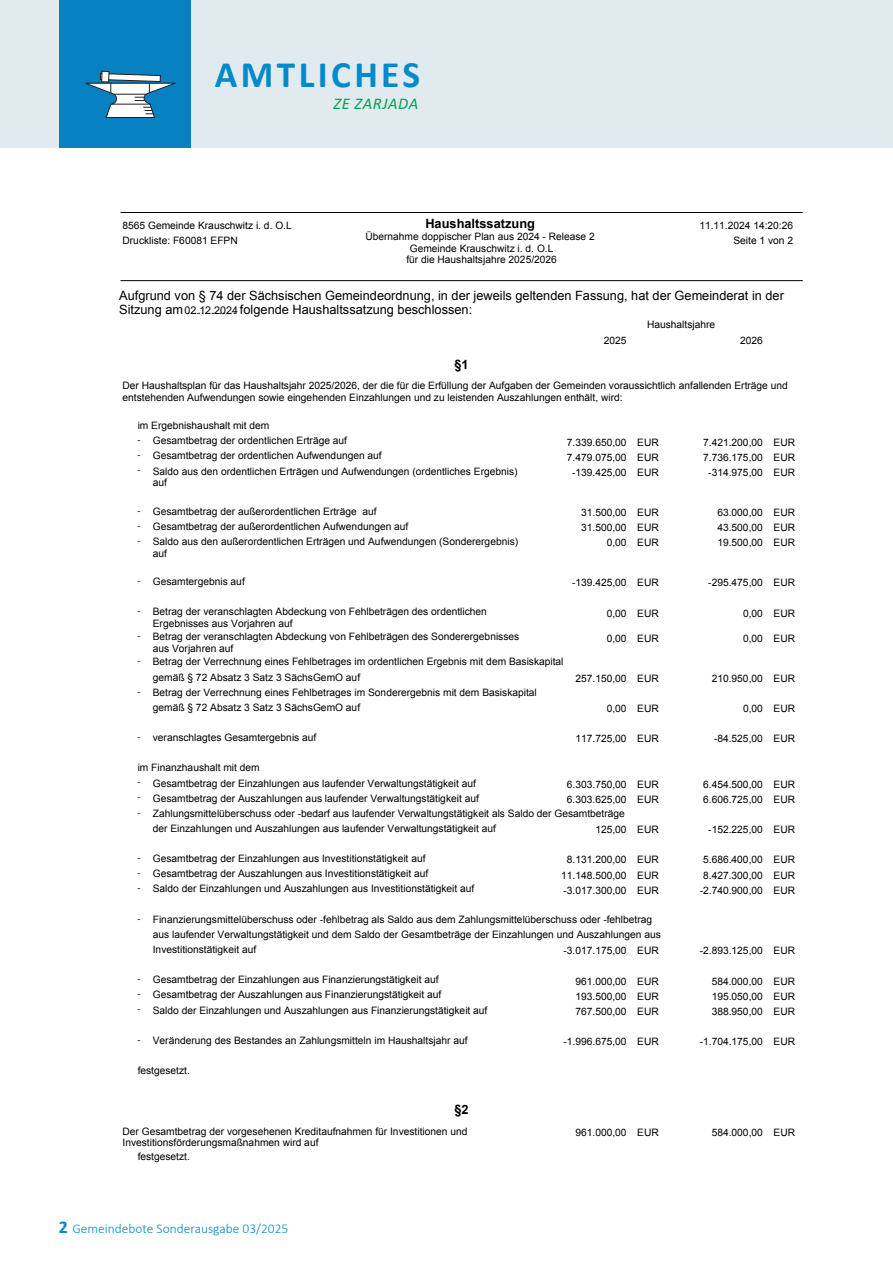
<style>
.page{position:relative;width:893px;height:1263px;background:#fff}
.page>*{position:absolute;margin:0;border:0;box-sizing:border-box;transform-origin:0 0}
.t1{font:700 37.35px "Calibri";letter-spacing:.09em;color:#008aca}
.t2{font:700 18px "Calibri";color:#008aca}
.t3{font:italic 16.5px "Calibri";letter-spacing:.04em;color:#05a14f}
.t4{font:300 13.5px "Calibri";color:#008aca}
.t5{font:12.75px/14.7px "Arial";color:#000}
.t6{font:700 12.75px "Arial";color:#000}
.t7{font:10.65px "Arial";color:#000}
.t8{font:10.2px/15.1px "Arial";color:#000}
.s1{font-size:9px}
</style>
<div class="page">
<div style="left:0;top:0;width:893px;height:147px;background:#e1eaee"></div>
<div style="left:60px;top:0;width:131px;height:147px;background:#0881c2"></div>
<svg style="left:85px;top:73px;width:91px;height:45px"></svg>
<div style="left:102px;top:71px;width:7px;height:11px;background:#fff;border:1px solid #231e1e"></div>
<hr style="left:121px;top:280px;width:681px;height:1px;background:#000">
<hr style="left:121px;top:212px;width:681px;height:1px;background:#000">
<hr style="left:892px;top:924px;width:1px;height:339px;background:#eff0f1">
<p class="t1" style="left:215px;top:59px;width:207px">AMTLICHES</p>
<p class="t3" style="left:333px;top:97px;width:86px">ZE ZARJADA</p>
<p class="t6" style="left:425px;top:216px;width:111px">Haushaltssatzung</p>
<p class="t8" style="left:366px;top:231px;width:231px;line-height:11.4px;text-align:center">Übernahme doppischer Plan aus 2024 - Release 2<br>Gemeinde Krauschwitz i. d. O.L<br>für die Haushaltsjahre 2025/2026</p>
<p class="t5" style="left:119px;top:288px;width:666px">Aufgrund von § 74 der Sächsischen Gemeindeordnung, in der jeweils geltenden Fassung, hat der Gemeinderat in der<br>Sitzung am .............. folgende Haushaltssatzung beschlossen:</p>
<p class="t8" style="left:647px;top:317px;width:70px">Haushaltsjahre</p>
<p class="t8" style="left:604px;top:332px;width:24px">2025</p>
<p class="t8" style="left:740px;top:332px;width:24px">2026</p>
<p class="t6" style="left:454px;top:357px;width:16px">§1</p>
<p class="t8" style="left:123px;top:380px;width:667px;line-height:11.7px">Der Haushaltsplan für das Haushaltsjahr 2025/2026, der die für die Erfüllung der Aufgaben der Gemeinden voraussichtlich anfallenden Erträge und entstehenden Aufwendungen sowie eingehenden Einzahlungen und zu leistenden Auszahlungen enthält, wird:</p>
<p class="t8" style="left:138px;top:418px;width:133px">im Ergebnishaushalt mit dem</p>
<p class="t8" style="left:137px;top:433px;width:211px"><span class="s1">-</span> Gesamtbetrag der ordentlichen Erträge auf</p>
<p class="t8" style="left:567px;top:434px;width:93px">7.339.650,00 EUR</p>
<p class="t8" style="left:703px;top:434px;width:93px">7.421.200,00 EUR</p>
<p class="t8" style="left:137px;top:448px;width:246px"><span class="s1">-</span> Gesamtbetrag der ordentlichen Aufwendungen auf</p>
<p class="t8" style="left:567px;top:449px;width:93px">7.479.075,00 EUR</p>
<p class="t8" style="left:703px;top:449px;width:93px">7.736.175,00 EUR</p>
<p class="t8" style="left:137px;top:463px;width:382px"><span class="s1">-</span> Saldo aus den ordentlichen Erträgen und Aufwendungen (ordentliches Ergebnis)</p>
<p class="t8" style="left:572px;top:465px;width:88px">-139.425,00 EUR</p>
<p class="t8" style="left:708px;top:465px;width:88px">-314.975,00 EUR</p>
<p class="t8" style="left:153px;top:475px;width:16px">auf</p>
<p class="t8" style="left:137px;top:504px;width:241px"><span class="s1">-</span> Gesamtbetrag der außerordentlichen Erträge auf</p>
<p class="t8" style="left:581px;top:505px;width:79px">31.500,00 EUR</p>
<p class="t8" style="left:717px;top:505px;width:79px">63.000,00 EUR</p>
<p class="t8" style="left:137px;top:519px;width:273px"><span class="s1">-</span> Gesamtbetrag der außerordentlichen Aufwendungen auf</p>
<p class="t8" style="left:581px;top:520px;width:79px">31.500,00 EUR</p>
<p class="t8" style="left:717px;top:520px;width:79px">43.500,00 EUR</p>
<p class="t8" style="left:137px;top:534px;width:382px"><span class="s1">-</span> Saldo aus den außerordentlichen Erträgen und Aufwendungen (Sonderergebnis)</p>
<p class="t8" style="left:607px;top:535px;width:54px">0,00 EUR</p>
<p class="t8" style="left:717px;top:535px;width:79px">19.500,00 EUR</p>
<p class="t8" style="left:153px;top:546px;width:16px">auf</p>
<p class="t8" style="left:137px;top:574px;width:109px"><span class="s1">-</span> Gesamtergebnis auf</p>
<p class="t8" style="left:572px;top:575px;width:88px">-139.425,00 EUR</p>
<p class="t8" style="left:708px;top:575px;width:88px">-295.475,00 EUR</p>
<p class="t8" style="left:137px;top:604px;width:351px"><span class="s1">-</span> Betrag der veranschlagten Abdeckung von Fehlbeträgen des ordentlichen</p>
<p class="t8" style="left:607px;top:605px;width:54px">0,00 EUR</p>
<p class="t8" style="left:743px;top:605px;width:54px">0,00 EUR</p>
<p class="t8" style="left:153px;top:616px;width:141px">Ergebnisses aus Vorjahren auf</p>
<p class="t8" style="left:137px;top:629px;width:383px"><span class="s1">-</span> Betrag der veranschlagten Abdeckung von Fehlbeträgen des Sonderergebnisses</p>
<p class="t8" style="left:607px;top:630px;width:54px">0,00 EUR</p>
<p class="t8" style="left:743px;top:630px;width:54px">0,00 EUR</p>
<p class="t8" style="left:153px;top:641px;width:82px">aus Vorjahren auf</p>
<p class="t8" style="left:153px;top:654px;width:412px;text-indent:-15px"><span class="s1">-</span> Betrag der Verrechnung eines Fehlbetrages im ordentlichen Ergebnis mit dem Basiskapital gemäß § 72 Absatz 3 Satz 3 SächsGemO auf</p>
<p class="t8" style="left:123px;top:218px;width:171px">8565 Gemeinde Krauschwitz i. d. O.L<br>Druckliste: F60081 EFPN</p>
<p class="t8" style="left:699px;top:218px;width:95px;text-align:right">11.11.2024 14:20:26<br>Seite 1 von 2</p>
<p class="t7" style="left:185px;top:303px;width:55px">02.12.2024</p>
<p class="t8" style="left:575px;top:671px;width:85px">257.150,00 EUR</p>
<p class="t8" style="left:712px;top:671px;width:85px">210.950,00 EUR</p>
<p class="t8" style="left:153px;top:684px;width:386px;text-indent:-15px"><span class="s1">-</span> Betrag der Verrechnung eines Fehlbetrages im Sonderergebnis mit dem Basiskapital gemäß § 72 Absatz 3 Satz 3 SächsGemO auf</p>
<p class="t8" style="left:607px;top:701px;width:54px">0,00 EUR</p>
<p class="t8" style="left:743px;top:701px;width:54px">0,00 EUR</p>
<p class="t8" style="left:137px;top:730px;width:180px"><span class="s1">-</span> veranschlagtes Gesamtergebnis auf</p>
<p class="t8" style="left:575px;top:731px;width:85px">117.725,00 EUR</p>
<p class="t8" style="left:714px;top:731px;width:83px">-84.525,00 EUR</p>
<p class="t8" style="left:138px;top:760px;width:124px">im Finanzhaushalt mit dem</p>
<p class="t8" style="left:137px;top:775px;width:340px"><span class="s1">-</span> Gesamtbetrag der Einzahlungen aus laufender Verwaltungstätigkeit auf</p>
<p class="t8" style="left:567px;top:776px;width:93px">6.303.750,00 EUR</p>
<p class="t8" style="left:703px;top:776px;width:93px">6.454.500,00 EUR</p>
<p class="t8" style="left:137px;top:790px;width:343px"><span class="s1">-</span> Gesamtbetrag der Auszahlungen aus laufender Verwaltungstätigkeit auf</p>
<p class="t8" style="left:567px;top:792px;width:93px">6.303.625,00 EUR</p>
<p class="t8" style="left:703px;top:792px;width:93px">6.606.725,00 EUR</p>
<p class="t8" style="left:153px;top:806px;width:474px;text-indent:-15px"><span class="s1">-</span> Zahlungsmittelüberschuss oder -bedarf aus laufender Verwaltungstätigkeit als Saldo der Gesamtbeträge der Einzahlungen und Auszahlungen aus laufender Verwaltungstätigkeit auf</p>
<p class="t8" style="left:595px;top:822px;width:65px">125,00 EUR</p>
<p class="t8" style="left:708px;top:822px;width:88px">-152.225,00 EUR</p>
<p class="t8" style="left:137px;top:851px;width:290px"><span class="s1">-</span> Gesamtbetrag der Einzahlungen aus Investitionstätigkeit auf</p>
<p class="t8" style="left:567px;top:852px;width:93px">8.131.200,00 EUR</p>
<p class="t8" style="left:703px;top:852px;width:93px">5.686.400,00 EUR</p>
<p class="t8" style="left:137px;top:866px;width:292px"><span class="s1">-</span> Gesamtbetrag der Auszahlungen aus Investitionstätigkeit auf</p>
<p class="t8" style="left:561px;top:867px;width:99px">11.148.500,00 EUR</p>
<p class="t8" style="left:703px;top:867px;width:93px">8.427.300,00 EUR</p>
<p class="t8" style="left:137px;top:881px;width:338px"><span class="s1">-</span> Saldo der Einzahlungen und Auszahlungen aus Investitionstätigkeit auf</p>
<p class="t8" style="left:563px;top:882px;width:97px">-3.017.300,00 EUR</p>
<p class="t8" style="left:700px;top:882px;width:97px">-2.740.900,00 EUR</p>
<p class="t8" style="left:153px;top:912px;width:509px;text-indent:-15px"><span class="s1">-</span> Finanzierungsmittelüberschuss oder -fehlbetrag als Saldo aus dem Zahlungsmittelüberschuss oder -fehlbetrag aus laufender Verwaltungstätigkeit und dem Saldo der Gesamtbeträge der Einzahlungen und Auszahlungen aus<br>Investitionstätigkeit auf</p>
<p class="t8" style="left:563px;top:943px;width:97px">-3.017.175,00 EUR</p>
<p class="t8" style="left:700px;top:943px;width:97px">-2.893.125,00 EUR</p>
<p class="t8" style="left:137px;top:972px;width:303px"><span class="s1">-</span> Gesamtbetrag der Einzahlungen aus Finanzierungstätigkeit auf</p>
<p class="t8" style="left:575px;top:973px;width:85px">961.000,00 EUR</p>
<p class="t8" style="left:712px;top:973px;width:85px">584.000,00 EUR</p>
<p class="t8" style="left:137px;top:987px;width:305px"><span class="s1">-</span> Gesamtbetrag der Auszahlungen aus Finanzierungstätigkeit auf</p>
<p class="t8" style="left:575px;top:988px;width:85px">193.500,00 EUR</p>
<p class="t8" style="left:712px;top:988px;width:85px">195.050,00 EUR</p>
<p class="t8" style="left:137px;top:1002px;width:352px"><span class="s1">-</span> Saldo der Einzahlungen und Auszahlungen aus Finanzierungstätigkeit auf</p>
<p class="t8" style="left:575px;top:1004px;width:85px">767.500,00 EUR</p>
<p class="t8" style="left:712px;top:1004px;width:85px">388.950,00 EUR</p>
<p class="t8" style="left:137px;top:1033px;width:332px"><span class="s1">-</span> Veränderung des Bestandes an Zahlungsmitteln im Haushaltsjahr auf</p>
<p class="t8" style="left:563px;top:1034px;width:97px">-1.996.675,00 EUR</p>
<p class="t8" style="left:700px;top:1034px;width:97px">-1.704.175,00 EUR</p>
<p class="t8" style="left:138px;top:1063px;width:54px">festgesetzt.</p>
<p class="t6" style="left:454px;top:1103px;width:16px">§2</p>
<p class="t8" style="left:123px;top:1123px;width:346px">Der Gesamtbetrag der vorgesehenen Kreditaufnahmen für Investitionen und</p>
<p class="t8" style="left:575px;top:1125px;width:85px">961.000,00 EUR</p>
<p class="t8" style="left:712px;top:1125px;width:85px">584.000,00 EUR</p>
<p class="t8" style="left:138px;top:1136px;width:182px;line-height:13.2px;text-indent:-15px">Investitionsförderungsmaßnahmen wird auf festgesetzt.</p>
<p class="t2" style="left:59px;top:1219px;width:11px">2</p>
<p class="t4" style="left:72px;top:1223px;width:218px">Gemeindebote Sonderausgabe 03/2025</p>
</div>
